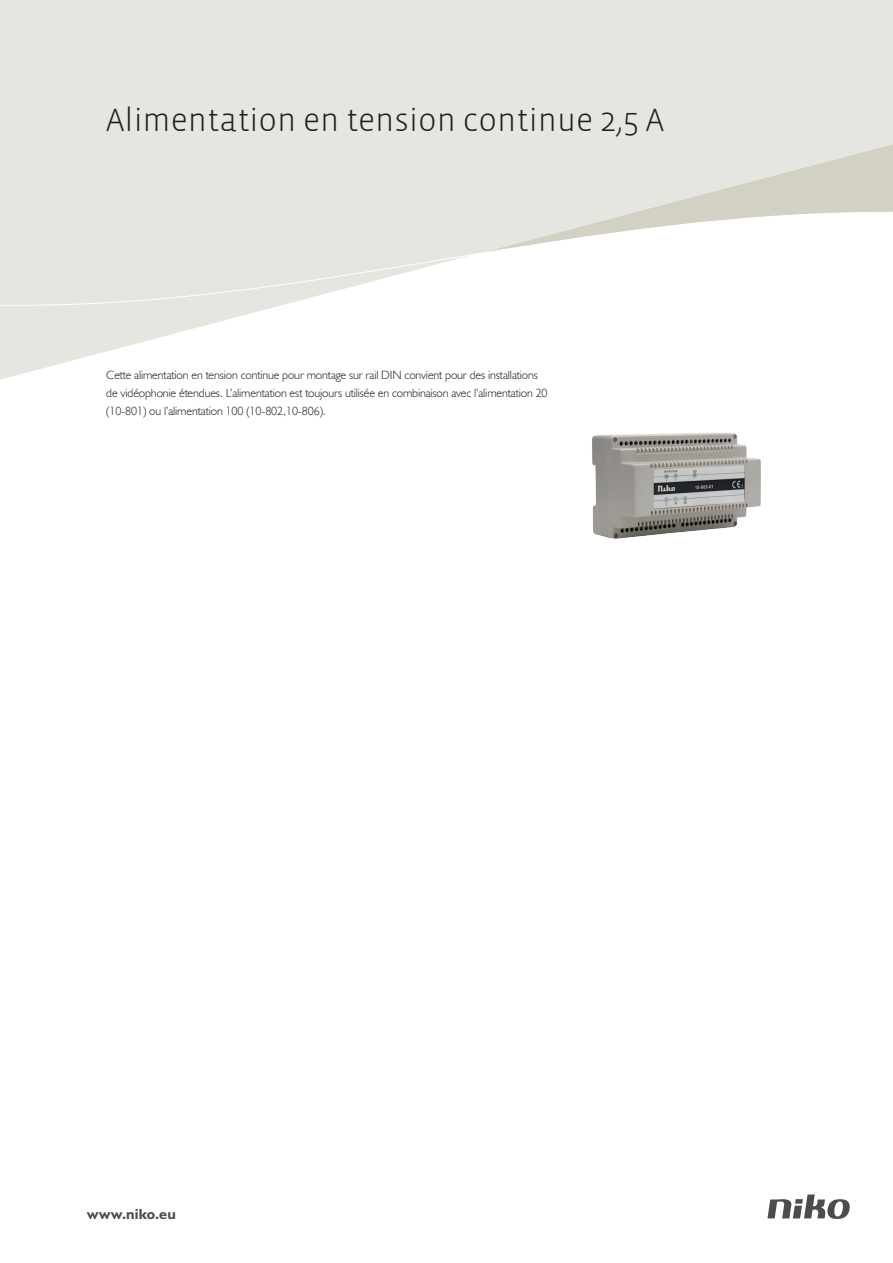
<style>
.page{position:relative;width:893px;height:1263px;background:#fff}
.page>*{position:absolute;margin:0;border:0;box-sizing:border-box;transform-origin:0 0}
.t1{font:300 33px "Vista Sans";color:#231f20}
.t2{font:700 15px "Humanist 521 BT";letter-spacing:.01em;color:#4b4c4d}
.t3{font:300 12px/18px "Humanist 521 BT";letter-spacing:-.01em;color:#231f20}
</style>
<div class="page">
<svg style="left:0;top:0;width:893px;height:380px;fill:#e6e6e0"></svg>
<svg style="left:0;top:209px;width:893px;height:101px"></svg>
<svg style="left:767px;top:1194px;width:83px;height:25px"></svg>
<img style="left:564px;top:370px;width:223px;height:169px">
<h1 class="t1" style="left:106px;top:100px;width:559px">Alimentation en tension continue 2,5 A</h1>
<p class="t3" style="left:106px;top:366px;width:443px">Cette alimentation en tension continue pour montage sur rail DIN convient pour des installations de vidéophonie étendues. L’alimentation est toujours utilisée en combinaison avec l’alimentation 20 (10-801) ou l’alimentation 100 (10-802,10-806).</p>
<p class="t2" style="left:87px;top:1204px;width:90px">www.niko.eu</p>
</div>
